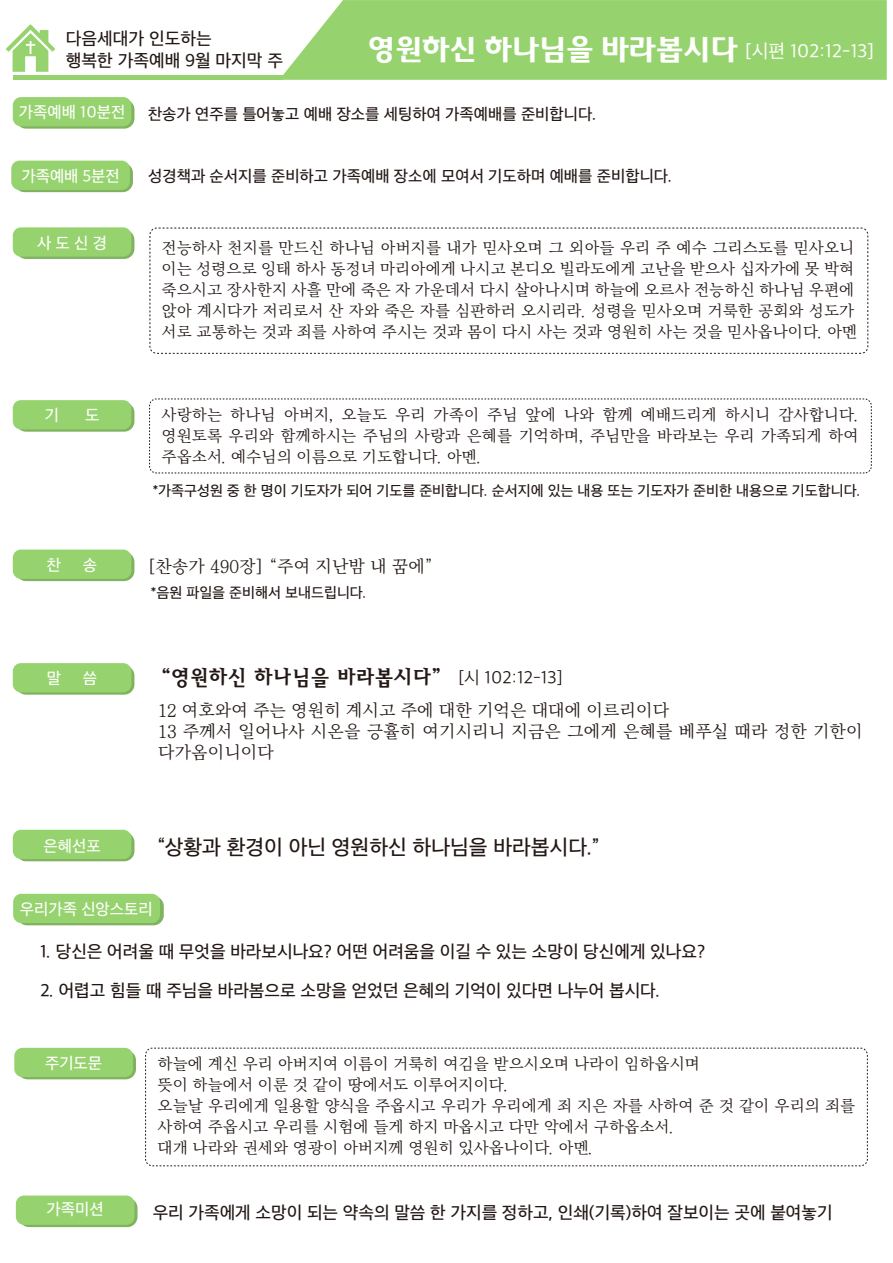
<style>
.page{position:relative;width:893px;height:1263px;background:#fff}
.page>*{position:absolute;margin:0;border:0;box-sizing:border-box;transform-origin:0 0}
.t1{font:700 27.15px "Daum Semi";color:#fff}
.t2{font:21.75px "Apple SD Gothic Neo M00";color:#221714}
.t3{font:21px "YDI Bird M";color:#231815}
.t4{font:18.15px/21.8px "Apple SD Gothic Neo M00";color:#231815}
.t5{font:18px "Apple SD Gothic Neo M00";color:#221714}
.t6{font:18px/21px "Jeju Myeongjo";color:#221714}
.t7{font:18px "Jeju Myeongjo";color:#231815}
.t8{font:16.5px/21px "Jeju Myeongjo";color:#231815}
.t9{font:16.5px/21px "Jeju Myeongjo";color:#221714;text-align:justify}
.t10{font:16.5px "Apple SD Gothic Neo M00";color:#231815}
.t11{font:16.5px "Apple SD Gothic Neo M00";color:#fff}
.t12{font:15px "Apple SD Gothic Neo M00";color:#231815}
.s1{font-family:"Apple SD Gothic Neo R00";font-weight:400;font-size:19.2px}
.s2{font-family:"Apple SD Gothic Neo L00";font-size:18px}
</style>
<div class="page">
<hr style="left:14px;top:76px;width:269px;height:4px;background:#96d36e">
<svg style="left:283px;top:0;width:604px;height:80px;background:#9bd575"></svg>
<svg style="left:6px;top:24px;width:49px;height:48px"></svg>
<div style="left:16px;top:99px;width:118px;height:30px;background:#80b260;border-radius:10px"></div>
<div style="left:13px;top:97px;width:118px;height:29px;background:#96d36e;border-radius:8px"></div>
<div style="left:14px;top:163px;width:119px;height:29px;background:#80b260;border-radius:10px"></div>
<div style="left:11px;top:161px;width:119px;height:29px;background:#96d36e;border-radius:8px"></div>
<div style="left:16px;top:230px;width:118px;height:29px;background:#80b260;border-radius:10px"></div>
<div style="left:13px;top:227px;width:118px;height:30px;background:#96d36e;border-radius:8px"></div>
<svg style="left:16px;top:402px;width:118px;height:30px"></svg>
<div style="left:13px;top:400px;width:118px;height:29px;background:#96d36e;border-radius:8px"></div>
<div style="left:149px;top:399px;width:723px;height:74px;border:1px dashed #231815;border-radius:7px"></div>
<div style="left:145px;top:1048px;width:723px;height:118px;border:1px dashed #231815;border-radius:7px"></div>
<svg style="left:16px;top:665px;width:118px;height:30px"></svg>
<div style="left:13px;top:663px;width:118px;height:29px;background:#96d36e;border-radius:8px"></div>
<div style="left:16px;top:832px;width:118px;height:29px;background:#80b260;border-radius:10px"></div>
<div style="left:13px;top:830px;width:118px;height:29px;background:#96d36e;border-radius:8px"></div>
<div style="left:17px;top:1050px;width:119px;height:29px;background:#80b260;border-radius:10px"></div>
<div style="left:14px;top:1048px;width:119px;height:29px;background:#96d36e;border-radius:8px"></div>
<div style="left:19px;top:1198px;width:119px;height:29px;background:#80b260;border-radius:10px"></div>
<div style="left:16px;top:1195px;width:118px;height:30px;background:#96d36e;border-radius:8px"></div>
<div style="left:17px;top:896px;width:147px;height:29px;background:#80b260;border-radius:10px"></div>
<div style="left:13px;top:894px;width:147px;height:29px;background:#96d36e;border-radius:8px"></div>
<div style="left:16px;top:552px;width:118px;height:29px;background:#80b260;border-radius:10px"></div>
<div style="left:13px;top:549px;width:118px;height:30px;background:#96d36e;border-radius:8px"></div>
<div style="left:149px;top:228px;width:719px;height:126px;border:1px dashed #231815;border-radius:7px"></div>
<p class="t4" style="left:66px;top:26px;width:219px">다음세대가 인도하는<br>행복한 가족예배 9월 마지막 주</p>
<h1 class="t1" style="left:368px;top:33px;width:508px">영원하신 하나님을 바라봅시다 <span class="s1">[시편 102:12-13]</span></h1>
<p class="t11" style="left:19px;top:101px;width:108px">가족예배 10분전</p>
<p class="t10" style="left:148px;top:102px;width:450px">찬송가 연주를 틀어놓고 예배 장소를 세팅하여 가족예배를 준비합니다.</p>
<p class="t11" style="left:21px;top:165px;width:100px">가족예배 5분전</p>
<p class="t10" style="left:148px;top:165px;width:526px">성경책과 순서지를 준비하고 가족예배 장소에 모여서 기도하며 예배를 준비합니다.</p>
<p class="t11" style="left:37px;top:231px;width:72px">사 도 신 경</p>
<p class="t8" style="left:161px;top:238px;width:697px">전능하사 천지를 만드신 하나님 아버지를 내가 믿사오며 그 외아들 우리 주 예수 그리스도를 믿사오니 이는 성령으로 잉태 하사 동정녀 마리아에게 나시고 본디오 빌라도에게 고난을 받으사 십자가에 못 박혀 죽으시고 장사한지 사흘 만에 죽은 자 가운데서 다시 살아나시며 하늘에 오르사 전능하신 하나님 우편에 앉아 계시다가 저리로서 산 자와 죽은 자를 심판하러 오시리라. 성령을 믿사오며 거룩한 공회와 성도가 서로 교통하는 것과 죄를 사하여 주시는 것과 몸이 다시 사는 것과 영원히 사는 것을 믿사옵나이다. 아멘</p>
<p class="t11" style="left:45px;top:404px;width:16px">기</p>
<p class="t11" style="left:85px;top:404px;width:16px">도</p>
<p class="t9" style="left:161px;top:405px;width:699px">사랑하는 하나님 아버지, 오늘도 우리 가족이 주님 앞에 나와 함께 예배드리게 하시니 감사합니다. 영원토록 우리와 함께하시는 주님의 사랑과 은혜를 기억하며, 주님만을 바라보는 우리 가족되게 하여 주옵소서. 예수님의 이름으로 기도합니다. 아멘.</p>
<p class="t12" style="left:153px;top:480px;width:709px">*가족구성원 중 한 명이 기도자가 되어 기도를 준비합니다. 순서지에 있는 내용 또는 기도자가 준비한 내용으로 기도합니다.</p>
<p class="t11" style="left:47px;top:554px;width:16px">찬</p>
<p class="t11" style="left:83px;top:554px;width:16px">송</p>
<p class="t7" style="left:147px;top:558px;width:288px">[찬송가 490장] “주여 지난밤 내 꿈에”</p>
<p class="t12" style="left:151px;top:582px;width:217px">*음원 파일을 준비해서 보내드립니다.</p>
<p class="t11" style="left:47px;top:667px;width:16px">말</p>
<p class="t11" style="left:83px;top:667px;width:16px">씀</p>
<p class="t3" style="left:150px;top:668px;width:414px">“영원하신 하나님을 바라봅시다” <span class="s2">[시 102:12-13]</span></p>
<p class="t6" style="left:158px;top:700px;width:706px">12 여호와여 주는 영원히 계시고 주에 대한 기억은 대대에 이르리이다<br>13 주께서 일어나사 시온을 긍휼히 여기시리니 지금은 그에게 은혜를 베푸실 때라 정한 기한이 다가옴이니이다</p>
<p class="t11" style="left:44px;top:835px;width:59px">은혜선포</p>
<h2 class="t2" style="left:158px;top:832px;width:443px">“상황과 환경이 아닌 영원하신 하나님을 바라봅시다.”</h2>
<p class="t11" style="left:20px;top:898px;width:134px">우리가족 신앙스토리</p>
<p class="t5" style="left:40px;top:939px;width:667px">1. 당신은 어려울 때 무엇을 바라보시나요? 어떤 어려움을 이길 수 있는 소망이 당신에게 있나요?</p>
<p class="t5" style="left:40px;top:978px;width:622px">2. 어렵고 힘들 때 주님을 바라봄으로 소망을 얻었던 은혜의 기억이 있다면 나누어 봅시다.</p>
<p class="t11" style="left:45px;top:1052px;width:59px">주기도문</p>
<p class="t11" style="left:47px;top:1198px;width:59px">가족미션</p>
<p class="t8" style="left:158px;top:1053px;width:699px">하늘에 계신 우리 아버지여 이름이 거룩히 여김을 받으시오며 나라이 임하옵시며<br>뜻이 하늘에서 이룬 것 같이 땅에서도 이루어지이다.<br>오늘날 우리에게 일용할 양식을 주옵시고 우리가 우리에게 죄 지은 자를 사하여 준 것 같이 우리의 죄를 사하여 주옵시고 우리를 시험에 들게 하지 마옵시고 다만 악에서 구하옵소서.<br>대개 나라와 권세와 영광이 아버지께 영원히 있사옵나이다. 아멘.</p>
<p class="t5" style="left:153px;top:1200px;width:681px">우리 가족에게 소망이 되는 약속의 말씀 한 가지를 정하고, 인쇄(기록)하여 잘보이는 곳에 붙여놓기</p>
</div>
